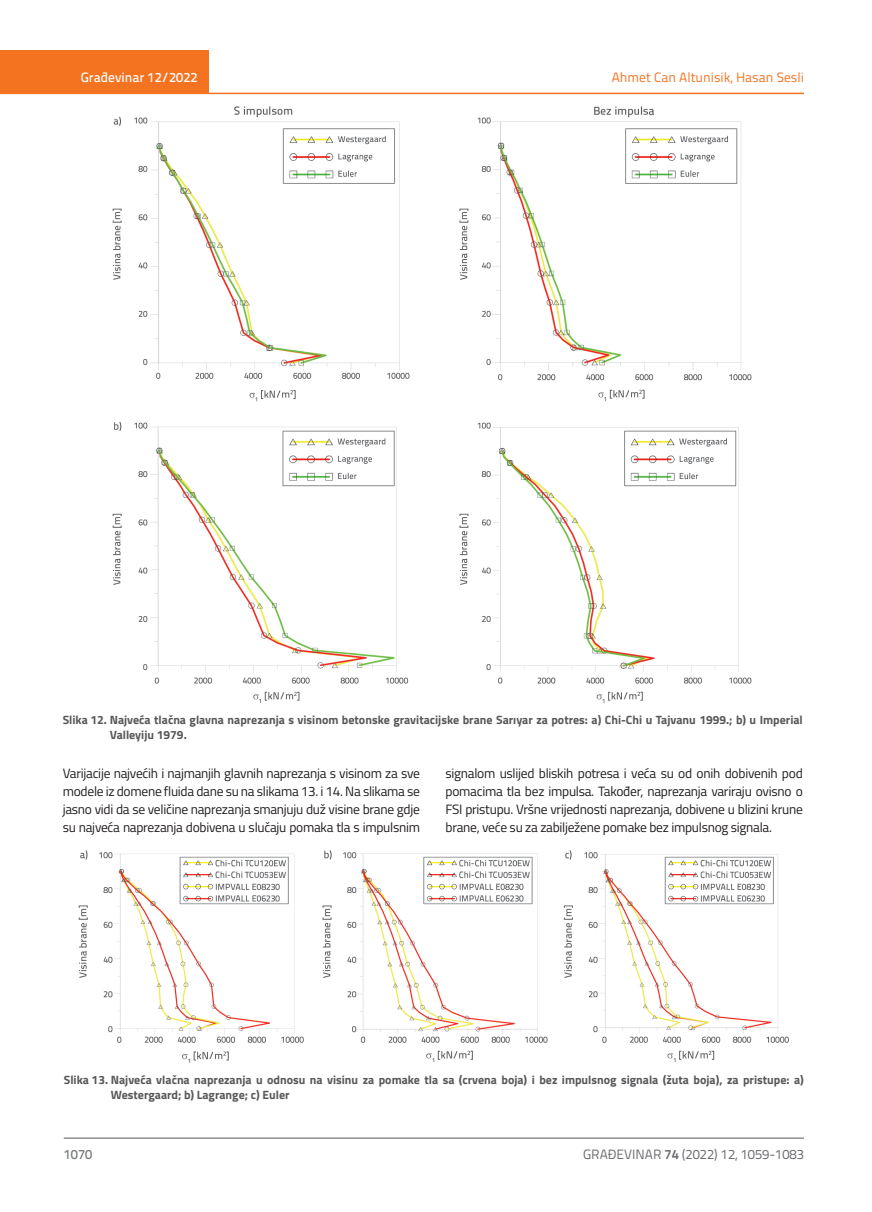
<style>
.page{position:relative;width:872px;height:1212px;background:#fff}
.page>*{position:absolute;margin:0;border:0;box-sizing:border-box;transform-origin:0 0}
.t1{font:13.5px/18px "Titillium";letter-spacing:-.02em;color:#231f20;text-align:justify}
.t2{font:13.5px "Titillium Text 22 L";color:#6c6d70}
.t3{font:13.5px "Titillium Text 22 L";color:#f47321}
.t4{font:500 13.5px "Titillium Text 22 L";color:#fff}
.t5{font:500 13.5px "Titillium Text 22 L";color:#787a7d}
.t6{font:700 12px/15px "Titillium";color:#57585a}
.s1{font-weight:700}
</style>
<div class="page">
<div style="left:0;top:50px;width:208px;height:44px;background:#f47321"></div>
<hr style="left:0;top:93px;width:804px;height:1px;background:#f47321">
<hr style="left:64px;top:1138px;width:740px;height:1px;background:#57585a">
<img style="left:112px;top:106px;width:640px;height:597px">
<img style="left:78px;top:850px;width:711px;height:213px">
<p class="t4" style="left:81px;top:67px;width:118px">Građevinar 12/2022</p>
<p class="t3" style="left:612px;top:68px;width:194px">Ahmet Can Altunisik, Hasan Sesli</p>
<p class="t6" style="left:110px;top:712px;width:694px;text-indent:-47px">Slika 12. Najveća tlačna glavna naprezanja s visinom betonske gravitacijske brane Sarıyar za potres: a) Chi-Chi u Tajvanu 1999.; b) u Imperial<br>Valleyiju 1979.</p>
<p class="t1" style="left:63px;top:764px;width:359px">Varijacije najvećih i najmanjih glavnih naprezanja s visinom za sve modele iz domene fluida dane su na slikama 13. i 14. Na slikama se jasno vidi da se veličine naprezanja smanjuju duž visine brane gdje su najveća naprezanja dobivena u slučaju pomaka tla s impulsnim</p>
<p class="t1" style="left:445px;top:764px;width:359px">signalom uslijed bliskih potresa i veća su od onih dobivenih pod pomacima tla bez impulsa. Također, naprezanja variraju ovisno o FSI pristupu. Vršne vrijednosti naprezanja, dobivene u blizini krune brane, veće su za zabilježene pomake bez impulsnog signala.</p>
<p class="t6" style="left:111px;top:1072px;width:694px;text-indent:-47px">Slika 13. Najveća vlačna naprezanja u odnosu na visinu za pomake tla sa (crvena boja) i bez impulsnog signala (žuta boja), za pristupe: a)<br>Westergaard; b) Lagrange; c) Euler</p>
<p class="t5" style="left:64px;top:1144px;width:30px">1070</p>
<p class="t2" style="left:583px;top:1144px;width:222px">GRAĐEVINAR <span class="s1">74</span> (2022) 12, 1059-1083</p>
</div>
